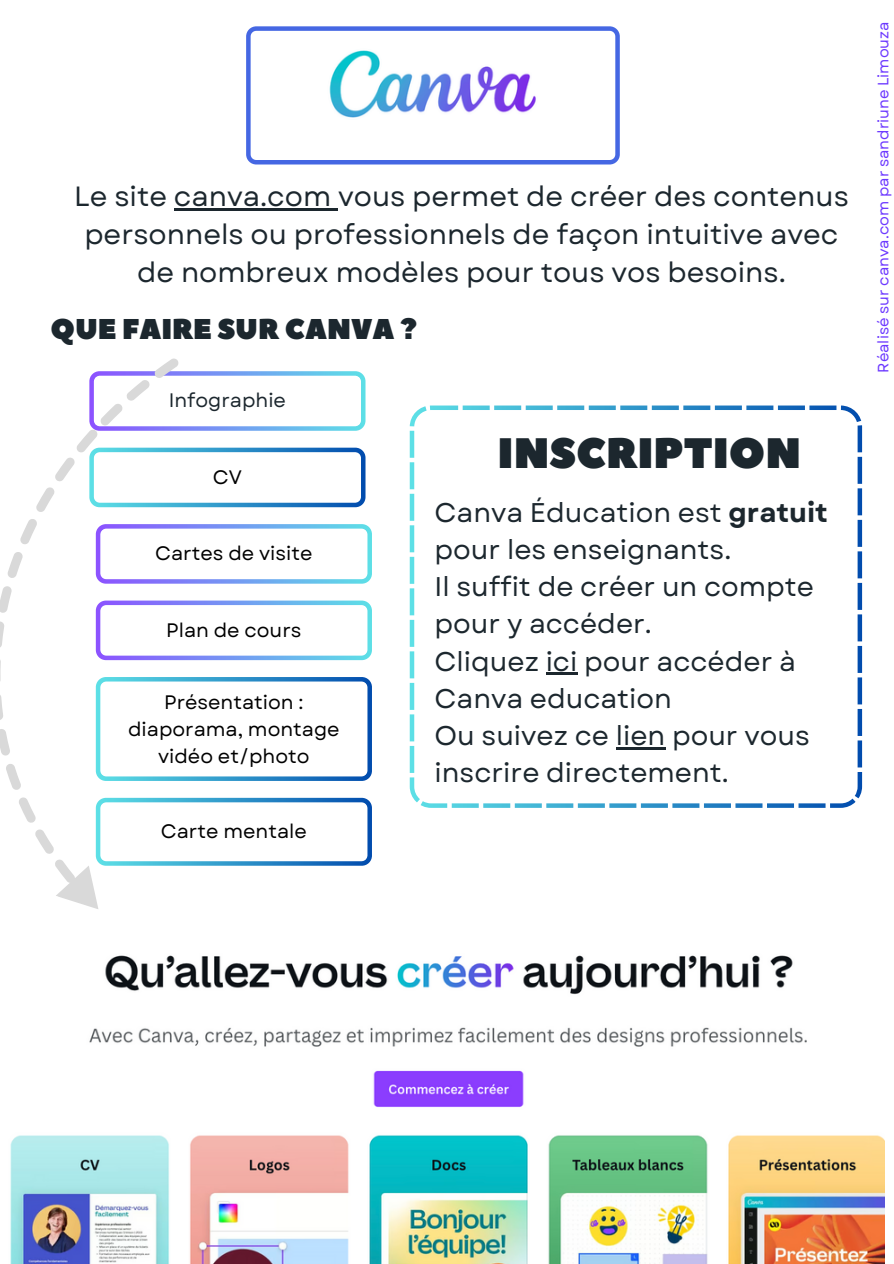
<style>
.page{position:relative;width:894px;height:1264px;background:#fff}
.page>*{position:absolute;margin:0;border:0;box-sizing:border-box;transform-origin:0 0}
.t1{font:42.45px "Peace Sans";color:#1c272e}
.t2{font:28.5px "Peace Sans";color:#1c272e}
.t3{font:27.75px/38.2px "Garet";color:#1c272e;text-align:center}
.t4{font:27px/37.2px "Garet";color:#1c272e}
.t5{font:19.5px/27px "Garet";color:#000;text-align:center}
.t6{font:19.5px "Garet";color:#1c272e}
.t7{font:15px "Garet";color:#6c38ff}
.s1{font-weight:700}
</style>
<div class="page">
<svg style="left:409px;top:405px;width:452px;height:402px"></svg>
<svg style="left:297px;top:371px;width:68px;height:60px"></svg>
<svg style="left:297px;top:447px;width:68px;height:60px"></svg>
<svg style="left:297px;top:524px;width:74px;height:59px"></svg>
<svg style="left:246px;top:26px;width:373px;height:138px"></svg>
<img style="left:262px;top:37px;width:342px;height:104px">
<svg style="left:297px;top:600px;width:74px;height:60px"></svg>
<svg style="left:297px;top:677px;width:74px;height:103px"></svg>
<svg style="left:0;top:358px;width:297px;height:509px"></svg>
<svg style="left:56px;top:797px;width:315px;height:112px"></svg>
<img style="left:10px;top:955px;width:874px;height:307px">
<hr style="left:174px;top:208px;width:157px;height:2px;background:#1c272e">
<svg style="left:331px;top:208px;width:7px;height:2px"></svg>
<hr style="left:545px;top:672px;width:32px;height:3px;background:#1c272e">
<hr style="left:615px;top:747px;width:50px;height:2px;background:#1c272e">
<h5 class="t3" style="left:74px;top:177px;width:776px">Le site canva.com vous permet de créer des contenus personnels ou professionnels de façon intuitive avec de nombreux modèles pour tous vos besoins.</h5>
<h5 class="t2" style="left:50px;top:311px;width:368px">QUE FAIRE SUR CANVA ?</h5>
<p class="t6" style="left:169px;top:386px;width:119px">Infographie</p>
<h3 class="t5" style="left:213px;top:463px;width:31px">CV</h3>
<h2 class="t5" style="left:155px;top:540px;width:159px">Cartes de visite</h2>
<h5 class="t5" style="left:166px;top:616px;width:137px">Plan de cours</h5>
<h1 class="t5" style="left:128px;top:688px;width:213px">Présentation : diaporama, montage vidéo et/photo</h1>
<h3 class="t5" style="left:161px;top:818px;width:147px">Carte mentale</h3>
<h5 class="t1" style="left:497px;top:425px;width:305px">INSCRIPTION</h5>
<h5 class="t4" style="left:434px;top:494px;width:395px">Canva Éducation est <span class="s1">gratuit </span>pour les enseignants.<br>Il suffit de créer un compte pour y accéder.<br>Cliquez ici pour accéder à<br>Canva education<br>Ou suivez ce lien pour vous inscrire directement.</h5>
<p class="t7" style="left:872px;top:372px;width:352px;rotate:-90deg">Réalisé sur canva.com par sandriune Limouza</p>
</div>
